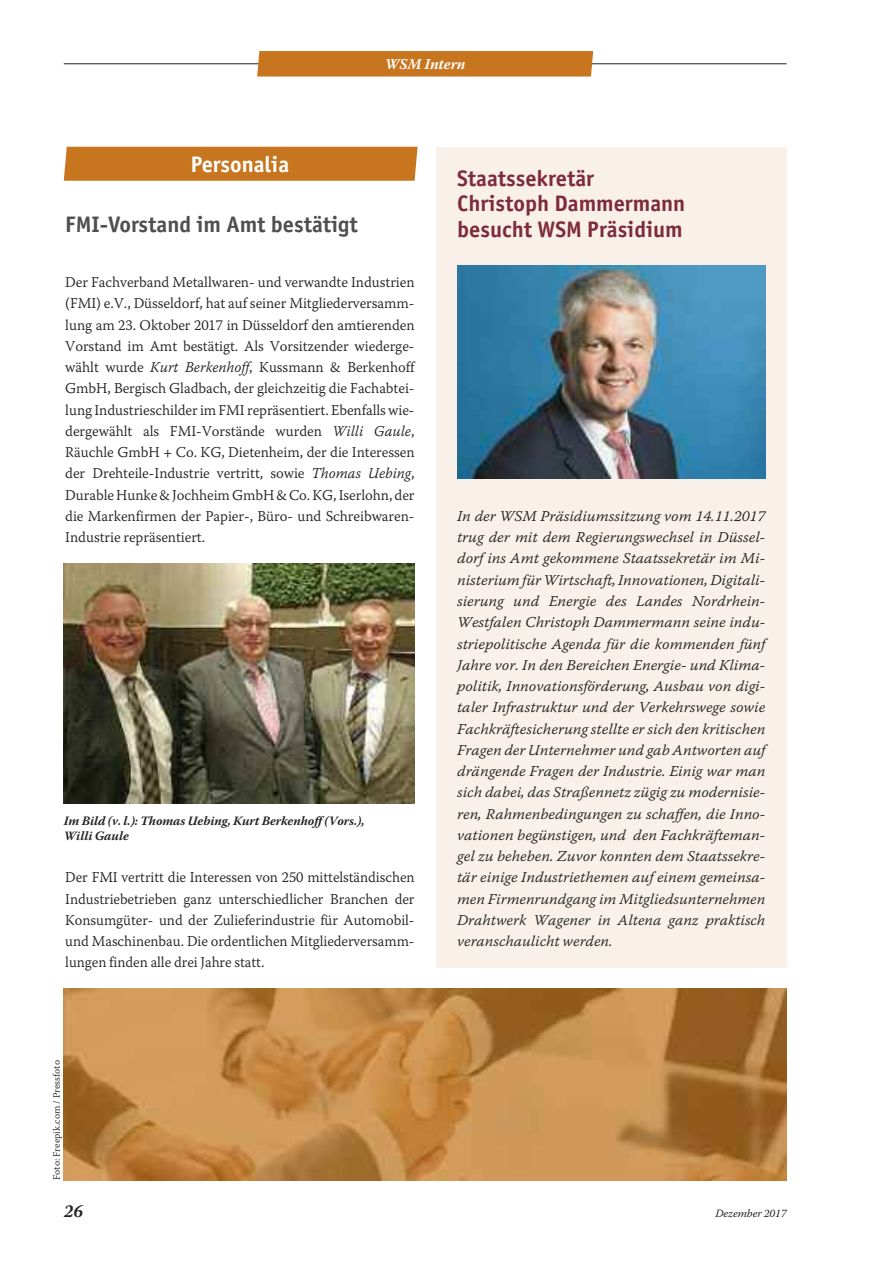
<style>
.page{position:relative;width:893px;height:1263px;background:#fff}
.page>*{position:absolute;margin:0;border:0;box-sizing:border-box;transform-origin:0 0}
.t1{font:700 22.5px/25.5px "Officina Sans";color:#7e2c3b}
.t2{font:700 22.5px "Officina Sans";color:#4f4f4e}
.t3{font:700 22.5px "Officina Sans";color:#fff}
.t4{font:italic 700 18px "Warnock Pro";color:#222221}
.t5{font:15px/21.3px "Warnock Pro Light It Capt";letter-spacing:-.005em;color:#222221;text-align:justify;scale:1.04 1}
.t6{font:15px/21.3px "Warnock Pro Light Capt";letter-spacing:-.005em;color:#222221;text-align:justify}
.t7{font:15px/21.3px "Warnock Pro Light Capt";letter-spacing:-.005em;color:#222221;text-align:justify;scale:.96 1}
.t8{font:italic 700 15px "Warnock Pro";color:#fff}
.t9{font:italic 700 12.75px/15.3px "Warnock Pro";color:#222221}
.t10{font:italic 11.25px "Warnock Pro";color:#222221}
.t11{font:9.75px "Warnock Pro Light Capt";color:#222221}
.s1{font-family:"Warnock Pro Light It Capt"}
</style>
<div class="page">
<hr style="left:64px;top:63px;width:723px;height:1px;background:#222221">
<div style="left:257px;top:51px;width:336px;height:26px;background:#c7761f"></div>
<div style="left:64px;top:147px;width:354px;height:34px;background:#c7761f"></div>
<img style="left:64px;top:563px;width:351px;height:240px">
<div style="left:436px;top:147px;width:351px;height:820px;background:#f9f1e9"></div>
<img style="left:457px;top:266px;width:308px;height:212px">
<img style="left:64px;top:989px;width:723px;height:191px">
<p class="t8" style="left:385px;top:58px;width:82px">WSM Intern</p>
<h1 class="t3" style="left:191px;top:156px;width:100px">Personalia</h1>
<h1 class="t2" style="left:65px;top:216px;width:294px">FMI-Vorstand im Amt bestätigt</h1>
<p class="t6" style="left:65px;top:273px;width:351px">Der Fachverband Metallwaren- und verwandte Industrien (FMI) e.V., Düsseldorf, hat auf seiner Mitgliederversamm&shy;lung am 23. Oktober 2017 in Düsseldorf den amtierenden Vorstand im Amt bestätigt. Als Vorsitzender wiederge&shy;wählt wurde <span class="s1">Kurt Berkenhoff</span>, Kussmann &amp; Berkenhoff GmbH, Bergisch Gladbach, der gleichzeitig die Fachabtei&shy;lung Industrieschilder im FMI repräsentiert. Ebenfalls wie&shy;dergewählt als FMI-Vorstände wurden <span class="s1">Willi Gaule</span>, Räuchle GmbH + Co. KG, Dietenheim, der die Interessen der Drehteile-Industrie vertritt, sowie <span class="s1">Thomas Uebing</span>, DurableHunke&amp;Jochheim GmbH&amp;Co.KG,Iserlohn, der die Markenfirmen der Papier-, Büro- und Schreibwaren-Industrie repräsentiert.</p>
<p class="t9" style="left:64px;top:814px;width:302px">Im Bild (v. l.): Thomas Uebing, Kurt Berkenhoff (Vors.),<br>Willi Gaule</p>
<p class="t7" style="left:65px;top:868px;width:365px">Der FMI vertritt die Interessen von 250 mittelständischen Industriebetrieben ganz unterschiedlicher Branchen der Konsumgüter- und der Zulieferindustrie für Automobil&shy;und Maschinenbau. Die ordentlichen Mitgliederversamm&shy;lungen finden alle drei Jahre statt.</p>
<p class="t11" style="left:53px;top:1180px;width:121px;rotate:-90deg">Foto: Freepik.com / Pressfoto</p>
<h1 class="t1" style="left:457px;top:167px;width:230px">Staatssekretär<br>Christoph Dammermann besucht WSM Präsidium</h1>
<p class="t5" style="left:457px;top:507px;width:298px">In der WSM Präsidiumssitzung vom 14.11.2017 trug der mit dem Regierungswechsel in Düssel&shy;dorf ins Amt gekommene Staatssekretär im Mi&shy;nisterium fürWirtschaft,Innovationen, Digitali&shy;sierung und Energie des Landes Nordrhein-Westfalen Christoph Dammermann seine indu&shy;striepolitische Agenda für die kommenden fünf Jahre vor. In den Bereichen Energie- und Klima&shy;politik, Innovationsförderung, Ausbau von digi&shy;taler Infrastruktur und der Verkehrswege sowie Fachkräftesicherung stellte er sich den kritischen Fragen der Unternehmer und gab Antworten auf drängende Fragen der Industrie. Einig war man sich dabei, das Straßennetz zügig zu modernisie&shy;ren, Rahmenbedingungen zu schaffen, die Inno&shy;vationen begünstigen, und den Fachkräfteman&shy;gel zu beheben. Zuvor konnten dem Staatssekre&shy;tär einige Industriethemen auf einem gemeinsa&shy;men Firmenrundgang im Mitgliedsunternehmen Drahtwerk Wagener in Altena ganz praktisch veranschaulicht werden.</p>
<p class="t4" style="left:64px;top:1204px;width:21px">26</p>
<p class="t10" style="left:715px;top:1209px;width:73px">Dezember 2017</p>
</div>
